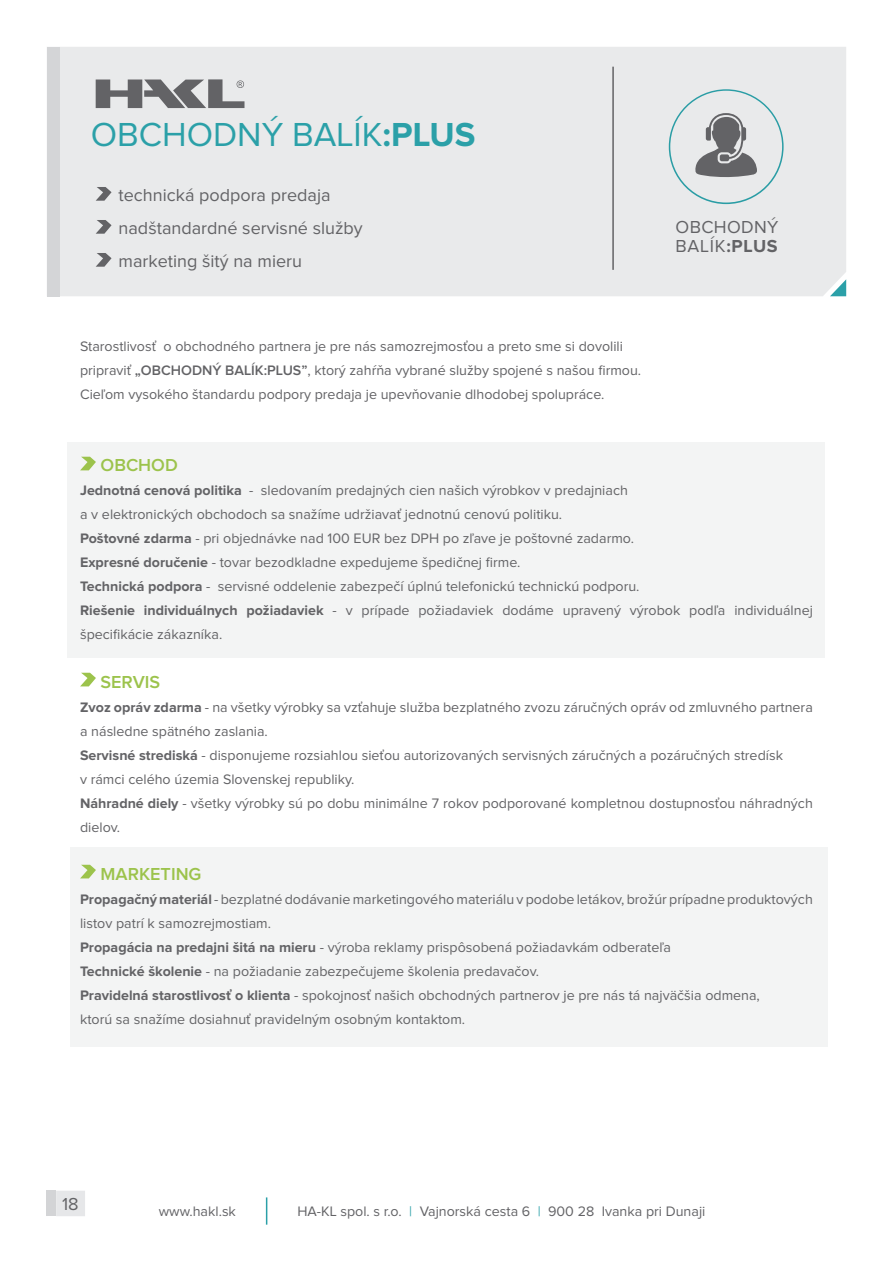
<style>
.page{position:relative;width:893px;height:1263px;background:#fff}
.page>*{position:absolute;margin:0;border:0;box-sizing:border-box;transform-origin:0 0}
.t1{font:34.5px "Proxima Nova";color:#2ba0a8}
.t2{font:18px/33px "Proxima Nova";color:#636366}
.t3{font:600 18px "Proxima Nova";color:#9cc34c}
.t4{font:18px/19.5px "Proxima Nova";letter-spacing:.02em;color:#636366}
.t5{font:14.25px/24px "Proxima Nova";color:#636366}
.s1{font-weight:700}
.s2{font-weight:600}
.s3{color:#2ba0a8}
</style>
<div class="page">
<svg style="left:266px;top:1197px;width:1px;height:27px"></svg>
<svg style="left:56px;top:1191px;width:29px;height:25px"></svg>
<div style="left:47px;top:1191px;width:9px;height:25px;background:#d3d4d6"></div>
<div style="left:68px;top:442px;width:757px;height:216px;background:#f3f4f4"></div>
<div style="left:70px;top:847px;width:758px;height:199px;background:#f3f4f4"></div>
<div style="left:60px;top:47px;width:786px;height:249px;background:#e9eaeb"></div>
<div style="left:47px;top:47px;width:13px;height:249px;background:#d4d5d7"></div>
<svg style="left:830px;top:279px;width:16px;height:17px"></svg>
<svg style="left:80px;top:457px;width:16px;height:13px"></svg>
<svg style="left:80px;top:673px;width:16px;height:13px"></svg>
<svg style="left:80px;top:865px;width:16px;height:13px"></svg>
<svg style="left:96px;top:187px;width:16px;height:14px"></svg>
<svg style="left:96px;top:220px;width:16px;height:14px"></svg>
<svg style="left:96px;top:253px;width:16px;height:14px"></svg>
<svg style="left:96px;top:79px;width:148px;height:29px;background:#98989b"></svg>
<hr style="left:612px;top:67px;width:2px;height:203px;background:#636366">
<svg style="left:669px;top:89px;width:115px;height:115px;background:#cad0d1"></svg>
<h1 class="t1" style="left:91px;top:119px;width:386px">OBCHODNÝ BALÍK<span class="s1">:PLUS</span></h1>
<p class="t2" style="left:119px;top:179px;width:246px">technická podpora predaja nadštandardné servisné služby marketing šitý na mieru</p>
<p class="t5" style="left:80px;top:335px;width:563px">Starostlivosť o obchodného partnera je pre nás samozrejmosťou a preto sme si dovolili pripraviť <span class="s2">„OBCHODNÝ BALÍK:PLUS”</span>, ktorý zahŕňa vybrané služby spojené s našou firmou.<br>Cieľom vysokého štandardu podpory predaja je upevňovanie dlhodobej spolupráce.</p>
<p class="t4" style="left:676px;top:218px;width:104px">OBCHODNÝ<br>BALÍK<span class="s1">:PLUS</span></p>
<p class="t3" style="left:101px;top:457px;width:79px">OBCHOD</p>
<p class="t5" style="left:80px;top:479px;width:734px"><span class="s1">Jednotná cenová politika</span> - sledovaním predajných cien našich výrobkov v predajniach<br>a v elektronických obchodoch sa snažíme udržiavať jednotnú cenovú politiku.<br><span class="s1">Poštovné zdarma</span> - pri objednávke nad 100 EUR bez DPH po zľave je poštovné zadarmo.<br><span class="s1">Expresné doručenie</span> - tovar bezodkladne expedujeme špedičnej firme.<br><span class="s1">Technická podpora</span> - servisné oddelenie zabezpečí úplnú telefonickú technickú podporu.<br><span class="s1">Riešenie individuálnych požiadaviek</span> - v prípade požiadaviek dodáme upravený výrobok podľa individuálnej špecifikácie zákazníka.</p>
<p class="t3" style="left:101px;top:673px;width:61px">SERVIS</p>
<p class="t5" style="left:80px;top:695px;width:734px"><span class="s1">Zvoz opráv zdarma</span> - na všetky výrobky sa vzťahuje služba bezplatného zvozu záručných opráv od zmluvného partnera a následne spätného zaslania.<br><span class="s1">Servisné strediská</span> - disponujeme rozsiahlou sieťou autorizovaných servisných záručných a pozáručných stredísk<br>v rámci celého územia Slovenskej republiky.<br><span class="s1">Náhradné diely</span> - všetky výrobky sú po dobu minimálne 7 rokov podporované kompletnou dostupnosťou náhradných dielov.</p>
<p class="t3" style="left:101px;top:865px;width:102px">MARKETING</p>
<p class="t5" style="left:80px;top:887px;width:734px"><span class="s1">Propagačný materiál</span> - bezplatné dodávanie marketingového materiálu v podobe letákov, brožúr prípadne produktových listov patrí k samozrejmostiam.<br><span class="s1">Propagácia na predajni šitá na mieru</span> - výroba reklamy prispôsobená požiadavkám odberateľa<br><span class="s1">Technické školenie</span> - na požiadanie zabezpečujeme školenia predavačov.<br><span class="s1">Pravidelná starostlivosť o klienta</span> - spokojnosť našich obchodných partnerov je pre nás tá najväčšia odmena,<br>ktorú sa snažíme dosiahnuť pravidelným osobným kontaktom.</p>
<p class="t2" style="left:62px;top:1188px;width:18px">18</p>
<p class="t5" style="left:159px;top:1199px;width:79px">www.hakl.sk</p>
<p class="t5" style="left:297px;top:1199px;width:410px">HA-KL spol. s r.o. <span class="s3">|</span> Vajnorská cesta 6 <span class="s3">|</span> 900 28 Ivanka pri Dunaji</p>
</div>
